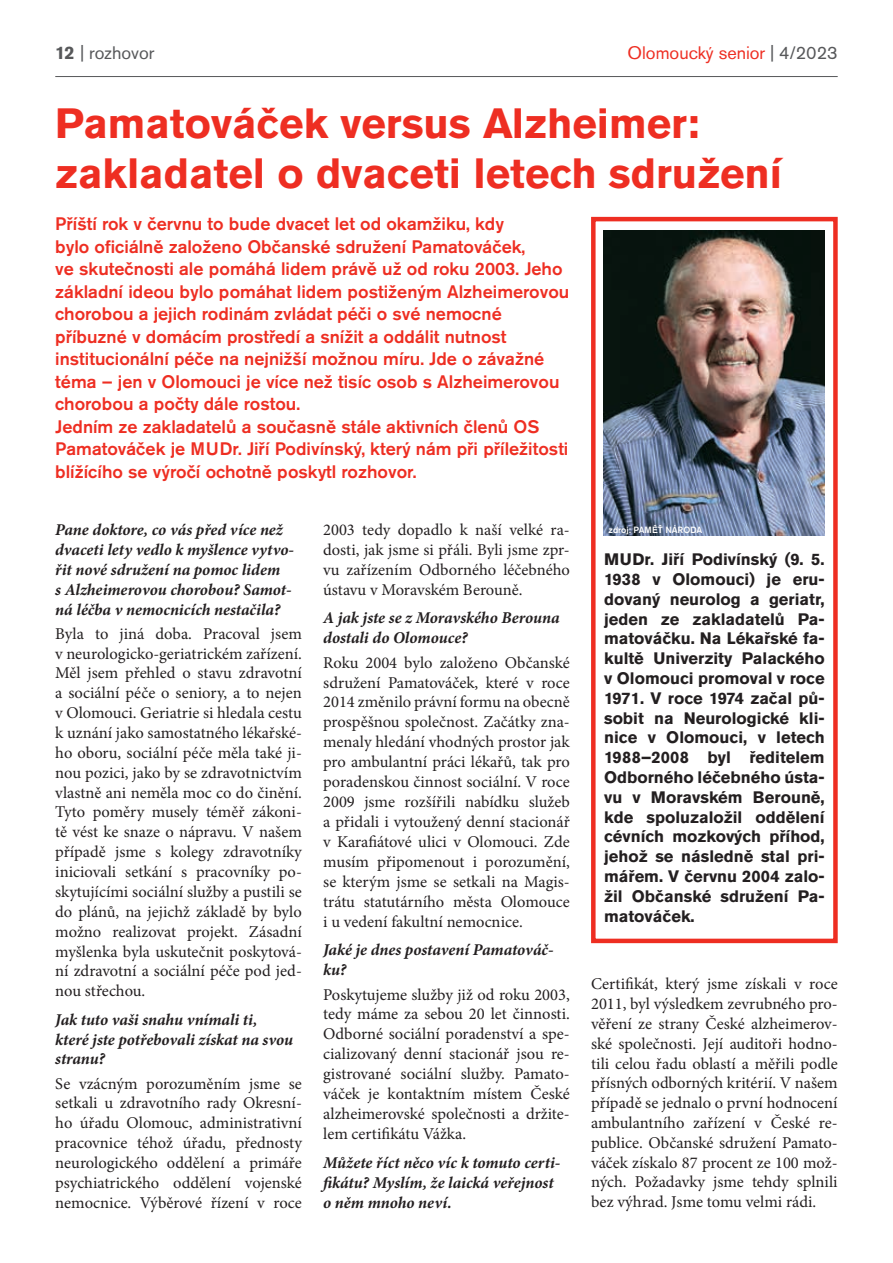
<style>
.page{position:relative;width:893px;height:1263px;background:#fff}
.page>*{position:absolute;margin:0;border:0;box-sizing:border-box;transform-origin:0 0}
.t1{font:700 42px/50.4px "Akzidenz Grotesk Pro";color:#ee2e22}
.t2{font:500 18px/22.5px "Akzidenz Grotesk Pro";color:#ee2e22}
.t3{font:18px "Akzidenz Grotesk Pro";color:#ee2e22}
.t4{font:18px "Akzidenz Grotesk Pro";color:#57585a}
.t5{font:16.5px/19.8px "Minion Pro";color:#231f20;text-align:justify}
.t6{font:700 16.5px/19.8px "Akzidenz Grotesk Pro";color:#231f20;text-align:justify}
.t7{font:italic 700 16.5px/19.8px "Minion Pro";letter-spacing:-.005em;color:#231f20}
.t8{font:500 9px "Akzidenz Grotesk Pro";color:#fff}
.s1{font-weight:700}
.s2{color:#57585a}
</style>
<div class="page">
<hr style="left:55px;top:76px;width:783px;height:1px;background:#57585a">
<div style="left:591px;top:217px;width:247px;height:726px;border:4px solid #ee2e22"></div>
<img style="left:604px;top:231px;width:221px;height:305px">
<p class="t4" style="left:55px;top:41px;width:101px"><span class="s1">12</span> | rozhovor</p>
<p class="t3" style="left:628px;top:41px;width:212px">Olomoucký senior <span class="s2">| 4/2023</span></p>
<h1 class="t1" style="left:55px;top:97px;width:728px">Pamatováček versus Alzheimer: zakladatel o dvaceti letech sdružení</h1>
<p class="t2" style="left:55px;top:213px;width:516px">Příští rok v červnu to bude dvacet let od okamžiku, kdy<br>bylo oficiálně založeno Občanské sdružení Pamatováček,<br>ve skutečnosti ale pomáhá lidem právě už od roku 2003. Jeho základní ideou bylo pomáhat lidem postiženým Alzheimerovou chorobou a jejich rodinám zvládat péči o své nemocné příbuzné v domácím prostředí a snížit a oddálit nutnost institucionální péče na nejnižší možnou míru. Jde o závažné téma – jen v Olomouci je více než tisíc osob s Alzheimerovou chorobou a počty dále rostou.<br>Jedním ze zakladatelů a současně stále aktivních členů OS Pamatováček je MUDr. Jiří Podivínský, který nám při příležitosti blížícího se výročí ochotně poskytl rozhovor.</p>
<p class="t7" style="left:55px;top:520px;width:240px">Pane doktore, co vás před více než dvaceti lety vedlo k myšlence vytvo&shy;řit nové sdružení na pomoc lidem<br>s Alzheimerovou chorobou? Samot&shy;ná léčba v nemocnicích nestačila?</p>
<p class="t5" style="left:55px;top:623px;width:248px">Byla to jiná doba. Pracoval jsem v neurologicko-geriatrickém zařízení.<br>Měl jsem přehled o stavu zdravotní a sociální péče o seniory, a to nejen v Olomouci. Geriatrie si hledala cestu k uznání jako samostatného lékařské&shy;ho oboru, sociální péče měla také ji&shy;nou pozici, jako by se zdravotnictvím vlastně ani neměla moc co do činění.<br>Tyto poměry musely téměř zákoni&shy;tě vést ke snaze o nápravu. V našem případě jsme s kolegy zdravotníky iniciovali setkání s pracovníky po&shy;skytujícími sociální služby a pustili se do plánů, na jejichž základě by bylo možno realizovat projekt. Zásadní myšlenka byla uskutečnit poskytová&shy;ní zdravotní a sociální péče pod jed&shy;nou střechou.</p>
<p class="t7" style="left:55px;top:1009px;width:239px">Jak tuto vaši snahu vnímali ti, které jste potřebovali získat na svou stranu?</p>
<p class="t5" style="left:55px;top:1073px;width:248px">Se vzácným porozuměním jsme se setkali u zdravotního rady Okresní&shy;ho úřadu Olomouc, administrativní pracovnice téhož úřadu, přednosty neurologického oddělení a primáře psychiatrického oddělení vojenské nemocnice. Výběrové řízení v roce</p>
<p class="t5" style="left:323px;top:520px;width:248px">2003 tedy dopadlo k naší velké ra&shy;dosti, jak jsme si přáli. Byli jsme zpr&shy;vu zařízením Odborného léčebného ústavu v Moravském Berouně.</p>
<p class="t7" style="left:323px;top:608px;width:238px">A jak jste se z Moravského Berouna dostali do Olomouce?</p>
<p class="t5" style="left:323px;top:652px;width:248px">Roku 2004 bylo založeno Občanské sdružení Pamatováček, které v roce 2014 změnilo právní formu na obecně prospěšnou společnost. Začátky zna&shy;menaly hledání vhodných prostor jak pro ambulantní práci lékařů, tak pro poradenskou činnost sociální. V roce 2009 jsme rozšířili nabídku služeb a přidali i vytoužený denní stacionář v Karafiátové ulici v Olomouci. Zde musím připomenout i porozumění, se kterým jsme se setkali na Magis&shy;trátu statutárního města Olomouce i u vedení fakultní nemocnice.</p>
<p class="t7" style="left:323px;top:940px;width:232px">Jaké je dnes postavení Pamatováč&shy;ku?</p>
<p class="t5" style="left:323px;top:984px;width:248px">Poskytujeme služby již od roku 2003, tedy máme za sebou 20 let činnosti.<br>Odborné sociální poradenství a spe&shy;cializovaný denní stacionář jsou re&shy;gistrované sociální služby. Pamato&shy;váček je kontaktním místem České alzheimerovské společnosti a držite&shy;lem certifikátu Vážka.</p>
<p class="t7" style="left:323px;top:1152px;width:239px">Můžete říct něco víc k tomuto certi&shy;fikátu? Myslím, že laická veřejnost o něm mnoho neví.</p>
<p class="t8" style="left:608px;top:524px;width:95px">zdroj: PAMĚŤ NÁRODA</p>
<p class="t6" style="left:604px;top:549px;width:222px">MUDr. Jiří Podivínský (9. 5.<br>1938 v Olomouci) je eru&shy;dovaný neurolog a geriatr, jeden ze zakladatelů Pa&shy;matováčku. Na Lékařské fa&shy;kultě Univerzity Palackého v Olomouci promoval v roce 1971. V roce 1974 začal pů&shy;sobit na Neurologické kli&shy;nice v Olomouci, v letech 1988–2008 byl ředitelem Odborného léčebného ústa&shy;vu v Moravském Berouně, kde spoluzaložil oddělení cévních mozkových příhod, jehož se následně stal pri&shy;mářem. V červnu 2004 zalo&shy;žil Občanské sdružení Pa&shy;matováček.</p>
<p class="t5" style="left:591px;top:974px;width:248px">Certifikát, který jsme získali v roce 2011, byl výsledkem zevrubného pro&shy;věření ze strany České alzheimerov&shy;ské společnosti. Její auditoři hodno&shy;tili celou řadu oblastí a měřili podle přísných odborných kritérií. V našem případě se jednalo o první hodnocení ambulantního zařízení v České re&shy;publice. Občanské sdružení Pamato&shy;váček získalo 87 procent ze 100 mož&shy;ných. Požadavky jsme tehdy splnili bez výhrad. Jsme tomu velmi rádi.</p>
</div>
